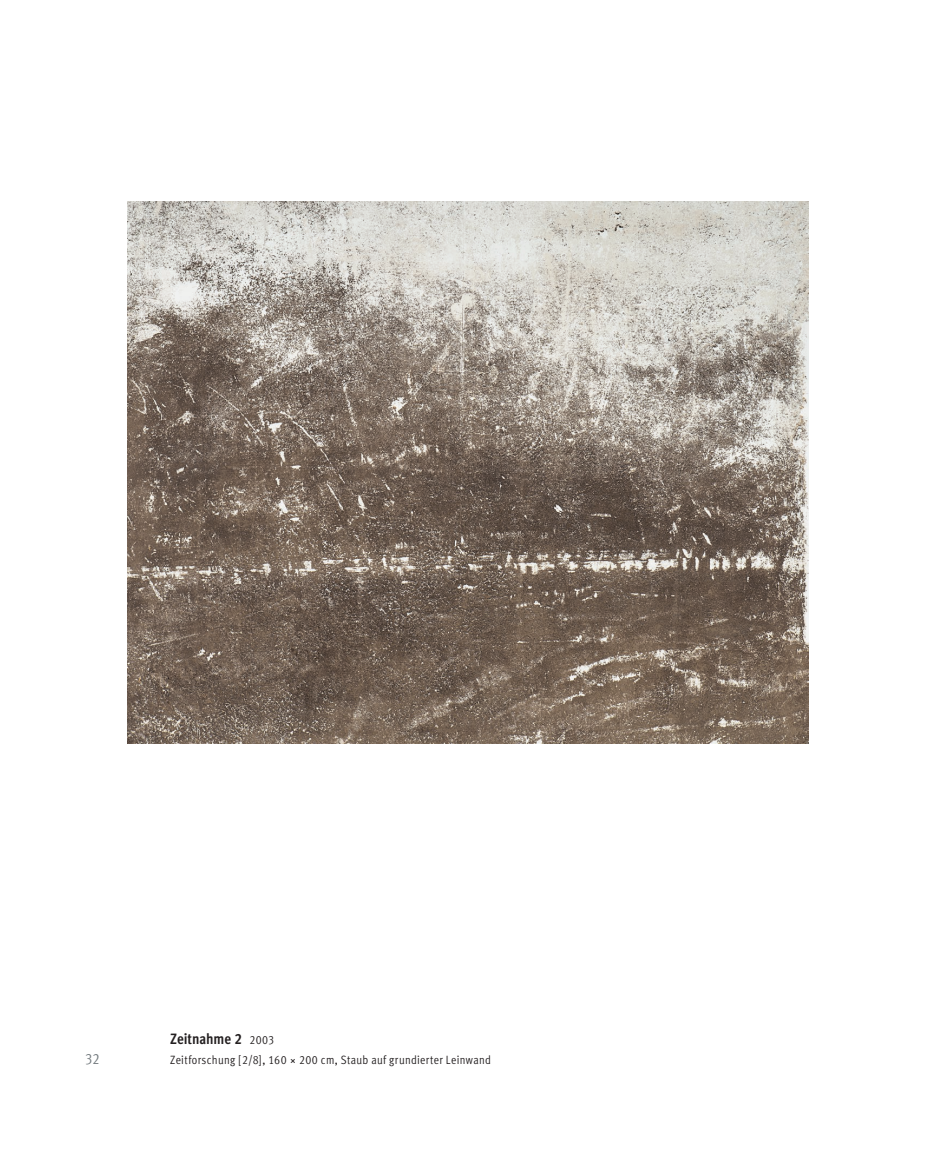
<style>
.page{position:relative;width:936px;height:1149px;background:#fff}
.page>*{position:absolute;margin:0;border:0;box-sizing:border-box;transform-origin:0 0}
.t1{font:15px "Meta Cond Bold LF";color:#231f20}
.t2{font:15px "Meta OT Cond Norm";color:#72797d}
.t3{font:12px "Meta Cond Normal LF";letter-spacing:.025em;color:#231f20}
.s1{font-family:"Meta Cond Normal LF";font-size:12px}
</style>
<div class="page">
<img style="left:128px;top:201px;width:680px;height:542px">
<p class="t2" style="left:85px;top:1048px;width:16px">32</p>
<p class="t1" style="left:170px;top:1029px;width:106px">Zeitnahme 2 <span class="s1">2003</span></p>
<p class="t3" style="left:170px;top:1052px;width:322px">Zeitforschung [2/8], 160 × 200 cm, Staub auf grundierter Leinwand</p>
</div>
